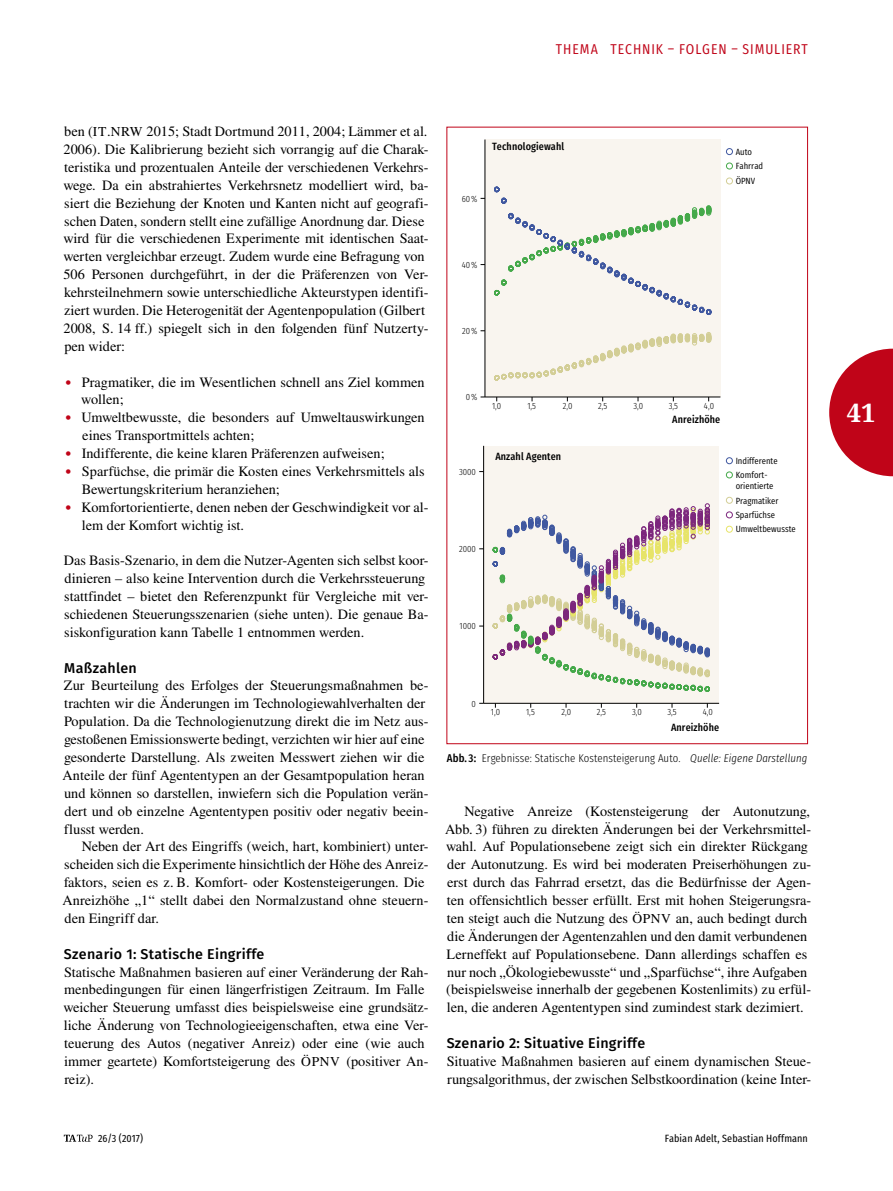
<style>
.page{position:relative;width:893px;height:1191px;background:#fff}
.page>*{position:absolute;margin:0;border:0;box-sizing:border-box;transform-origin:0 0}
.t1{font:700 25.5px "Droid Serif";color:#fff}
._12_1_GTO{font:14.25px/17.9px "Nimbus Rom No 9 L";letter-spacing:.005em;color:#000}
._10_1_GT{font:14.25px/17.9px "Nimbus Rom No 9 L";letter-spacing:.005em;color:#000}
._12_1b_GTO_1_LZ_vor{font:14.25px/17.9px "Nimbus Rom No 9 L";letter-spacing:.005em;color:#000}
._03a_Ue2{font:500 14.25px "Fira Sans";letter-spacing:.02em;color:#000}
.t2{font:14.25px "Fira Sans Condensed";letter-spacing:.065em;color:#c00418}
._25_BU_libue{font:300 11.25px "Fira Sans Condensed";letter-spacing:.01em;color:#000}
.t3{font:500 10.5px "Fira Sans Condensed";letter-spacing:.01em;color:#000}
.t4{font:10.5px "Fira Sans Condensed";letter-spacing:.01em;color:#000}
.t5{font:9px/14.2px "Fira Sans Condensed";color:#000}
.t6{font:300 9px "Fira Sans Condensed";color:#000}
.s1{font-size:13.5px}
.s2{font-size:16.5px;color:#c00418}
.s3{font-weight:500}
.s4{font-style:italic}
</style>
<div class="page">
<div style="left:485px;top:139px;width:235px;height:258px;background:#f9f5ef"></div>
<hr style="left:485px;top:396px;width:235px;height:1px;background:#000">
<hr style="left:485px;top:139px;width:1px;height:258px;background:#000">
<svg style="left:494px;top:187px;width:5px;height:5px"></svg>
<svg style="left:494px;top:198px;width:217px;height:117px"></svg>
<svg style="left:494px;top:332px;width:217px;height:48px"></svg>
<div style="left:726px;top:178px;width:7px;height:6px;border:1px solid #d3ce96;border-radius:50%"></div>
<div style="left:726px;top:163px;width:7px;height:6px;border:1px solid #45a94a;border-radius:50%"></div>
<div style="left:726px;top:148px;width:7px;height:7px;border:1px solid #4058a0;border-radius:50%"></div>
<div style="left:484px;top:446px;width:235px;height:257px;background:#f9f5ef"></div>
<hr style="left:484px;top:703px;width:235px;height:1px;background:#000">
<hr style="left:483px;top:446px;width:1px;height:257px;background:#000">
<svg style="left:493px;top:503px;width:217px;height:188px"></svg>
<div style="left:726px;top:457px;width:7px;height:7px;border:1px solid #4058a0;border-radius:50%"></div>
<div style="left:726px;top:471px;width:7px;height:7px;border:1px solid #45a94a;border-radius:50%"></div>
<div style="left:726px;top:497px;width:7px;height:6px;border:1px solid #d3ce96;border-radius:50%"></div>
<div style="left:726px;top:511px;width:7px;height:7px;border:1px solid #7c277d;border-radius:50%"></div>
<div style="left:726px;top:526px;width:7px;height:6px;border:1px solid #e7e468;border-radius:50%"></div>
<svg style="left:829px;top:349px;width:64px;height:127px"></svg>
<svg style="left:64px;top:1134px;width:29px;height:7px"></svg>
<p class="t2" style="left:556px;top:36px;width:253px">THEMA Tech nik – Folgen – Simuliert</p>
<p class="_12_1_GTO" style="left:63px;top:122px;width:367px">ben (<span class="s1">IT</span>.<span class="s1">NRW</span> 2015; Stadt Dortmund 2011, 2004; Lämmer et al.<br>2006). Die Kalibrierung bezieht sich vorrangig auf die Charak&shy;teristika und prozentualen Anteile der verschiedenen Verkehrs&shy;wege. Da ein abstrahiertes Verkehrsnetz modelliert wird, ba&shy;siert die Beziehung der Knoten und Kanten nicht auf geografi&shy;schen Daten, sondern stellt eine zufällige Anordnung dar. Diese wird für die verschiedenen Experimente mit identischen Saat&shy;werten vergleichbar erzeugt. Zudem wurde eine Befragung von 506 Personen durchgeführt, in der die Präferenzen von Ver&shy;kehrsteilnehmern sowie unterschiedliche Akteurstypen identifi&shy;ziert wurden. Die Heterogenität der Agentenpopulation (Gilbert 2008, S. 14 ff.) spiegelt sich in den folgenden fünf Nutzerty&shy;pen wider:</p>
<p class="_12_1_GTO" style="left:81px;top:372px;width:345px;text-indent:-16px"><span class="s2">•</span> Pragmatiker, die im Wesentlichen schnell ans Ziel kommen wollen;</p>
<p class="_12_1_GTO" style="left:82px;top:408px;width:344px;text-indent:-17px"><span class="s2">•</span> Umweltbewusste, die besonders auf Umweltauswirkungen eines Transportmittels achten;</p>
<p class="_12_1_GTO" style="left:65px;top:444px;width:321px"><span class="s2">•</span> Indifferente, die keine klaren Präferenzen aufweisen;</p>
<p class="_12_1_GTO" style="left:82px;top:462px;width:345px;text-indent:-16px"><span class="s2">•</span> Sparfüchse, die primär die Kosten eines Verkehrsmittels als<br>Bewertungskriterium heranziehen;</p>
<p class="_12_1_GTO" style="left:82px;top:497px;width:348px;text-indent:-16px"><span class="s2">•</span> Komfortorientierte, denen neben der Geschwindigkeit vor al&shy;lem der Komfort wichtig ist.</p>
<p class="_12_1b_GTO_1_LZ_vor" style="left:64px;top:551px;width:366px">Das Basis-Szenario, in dem die Nutzer-Agenten sich selbst koor&shy;dinieren – also keine Intervention durch die Verkehrssteuerung stattfindet – bietet den Referenzpunkt für Vergleiche mit ver&shy;schiedenen Steuerungsszenarien (siehe unten). Die genaue Ba&shy;siskonfiguration kann Tabelle 1 entnommen werden.</p>
<p class="_03a_Ue2" style="left:64px;top:656px;width:74px">Maßzahlen</p>
<p class="_12_1_GTO" style="left:63px;top:676px;width:367px">Zur Beurteilung des Erfolges der Steuerungsmaßnahmen be&shy;trachten wir die Änderungen im Technologiewahlverhalten der Population. Da die Technologienutzung direkt die im Netz aus&shy;gestoßenen Emissionswerte bedingt, verzichten wir hier auf eine gesonderte Darstellung. Als zweiten Messwert ziehen wir die Anteile der fünf Agententypen an der Gesamtpopulation heran und können so darstellen, inwiefern sich die Population verän&shy;dert und ob einzelne Agententypen positiv oder negativ beein&shy;flusst werden.</p>
<p class="_10_1_GT" style="left:63px;top:837px;width:367px;text-indent:19px">Neben der Art des Eingriffs (weich, hart, kombiniert) unter&shy;scheiden sich die Experimente hinsichtlich der Höhe des Anreiz&shy;faktors, seien es z. B. Komfort- oder Kostensteigerungen. Die Anreizhöhe „1“ stellt dabei den Normalzustand ohne steuern&shy;den Eingriff dar.</p>
<p class="_03a_Ue2" style="left:64px;top:942px;width:202px">Szenario 1: Statische Eingriffe</p>
<p class="_12_1_GTO" style="left:63px;top:962px;width:367px">Statische Maßnahmen basieren auf einer Veränderung der Rah&shy;menbedingungen für einen längerfristigen Zeitraum. Im Falle weicher Steuerung umfasst dies beispielsweise eine grundsätz&shy;liche Änderung von Technologieeigenschaften, etwa eine Ver&shy;teuerung des Autos (negativer Anreiz) oder eine (wie auch immer geartete) Komfortsteigerung des <span class="s1">ÖPNV</span> (positiver An&shy;reiz).</p>
<p class="t3" style="left:492px;top:136px;width:74px">Technologiewahl</p>
<p class="t6" style="left:462px;top:190px;width:17px">60%</p>
<p class="t6" style="left:462px;top:256px;width:17px">40%</p>
<p class="t5" style="left:736px;top:143px;width:18px">Auto</p>
<p class="t5" style="left:736px;top:158px;width:29px">Fahrrad</p>
<p class="t5" style="left:736px;top:173px;width:21px">ÖPNV</p>
<p class="t6" style="left:462px;top:323px;width:17px">20%</p>
<p class="t6" style="left:466px;top:388px;width:13px">0%</p>
<p class="t6" style="left:459px;top:463px;width:18px">3000</p>
<p class="t6" style="left:492px;top:397px;width:11px">1,0</p>
<p class="t6" style="left:527px;top:397px;width:10px">1,5</p>
<p class="t6" style="left:563px;top:397px;width:11px">2,0</p>
<p class="t6" style="left:598px;top:397px;width:11px">2,5</p>
<p class="t6" style="left:633px;top:397px;width:11px">3,0</p>
<p class="t6" style="left:669px;top:397px;width:11px">3,5</p>
<p class="t6" style="left:704px;top:397px;width:12px">4,0</p>
<p class="t3" style="left:495px;top:446px;width:67px">Anzahl Agenten</p>
<p class="t3" style="left:672px;top:410px;width:50px">Anreizhöhe</p>
<p class="t6" style="left:459px;top:541px;width:18px">2000</p>
<p class="t5" style="left:736px;top:452px;width:43px">Indifferente<br>Komfort-</p>
<p class="t5" style="left:736px;top:478px;width:62px">orientierte<br>Pragmatiker<br>Sparfüchse<br>Umweltbewusste</p>
<p class="t6" style="left:460px;top:618px;width:18px">1000</p>
<p class="t6" style="left:472px;top:695px;width:6px">0</p>
<p class="t6" style="left:491px;top:704px;width:11px">1,0</p>
<p class="t6" style="left:526px;top:704px;width:10px">1,5</p>
<p class="t6" style="left:561px;top:704px;width:11px">2,0</p>
<p class="t6" style="left:597px;top:704px;width:11px">2,5</p>
<p class="t6" style="left:632px;top:704px;width:11px">3,0</p>
<p class="t6" style="left:667px;top:704px;width:11px">3,5</p>
<p class="t6" style="left:703px;top:704px;width:12px">4,0</p>
<p class="t3" style="left:671px;top:717px;width:50px">Anreizhöhe</p>
<p class="_25_BU_libue" style="left:447px;top:747px;width:362px"><span class="s3">Abb. 3:</span> Ergebnisse: Statische Kostensteigerung Auto. <span class="s4">Quelle: Eigene Darstellung</span></p>
<p class="_10_1_GT" style="left:445px;top:801px;width:367px;text-indent:19px">Negative Anreize (Kostensteigerung der Autonutzung, Abb. 3) führen zu direkten Änderungen bei der Verkehrsmittel&shy;wahl. Auf Populationsebene zeigt sich ein direkter Rückgang der Autonutzung. Es wird bei moderaten Preiserhöhungen zu&shy;erst durch das Fahrrad ersetzt, das die Bedürfnisse der Agen&shy;ten offensichtlich besser erfüllt. Erst mit hohen Steigerungsra&shy;ten steigt auch die Nutzung des <span class="s1">ÖPNV</span> an, auch bedingt durch die Änderungen der Agentenzahlen und den damit verbundenen Lerneffekt auf Populationsebene. Dann allerdings schaffen es nur noch „Ökologiebewusste“ und „Sparfüchse“, ihre Aufgaben (beispielsweise innerhalb der gegebenen Kostenlimits) zu erfül&shy;len, die anderen Agententypen sind zumindest stark dezimiert.</p>
<p class="_03a_Ue2" style="left:447px;top:1031px;width:200px">Szenario 2: Situative Eingriffe</p>
<p class="_12_1_GTO" style="left:447px;top:1051px;width:366px">Situative Maßnahmen basieren auf einem dynamischen Steue&shy;rungsalgorithmus, der zwischen Selbstkoordination (keine Inter-</p>
<p class="t4" style="left:98px;top:1128px;width:46px">26/3 (2017)</p>
<p class="t4" style="left:665px;top:1128px;width:145px">Fabian Adelt, Sebastian Hoffmann</p>
<h1 class="t1" style="left:847px;top:395px;width:30px">41</h1>
</div>
